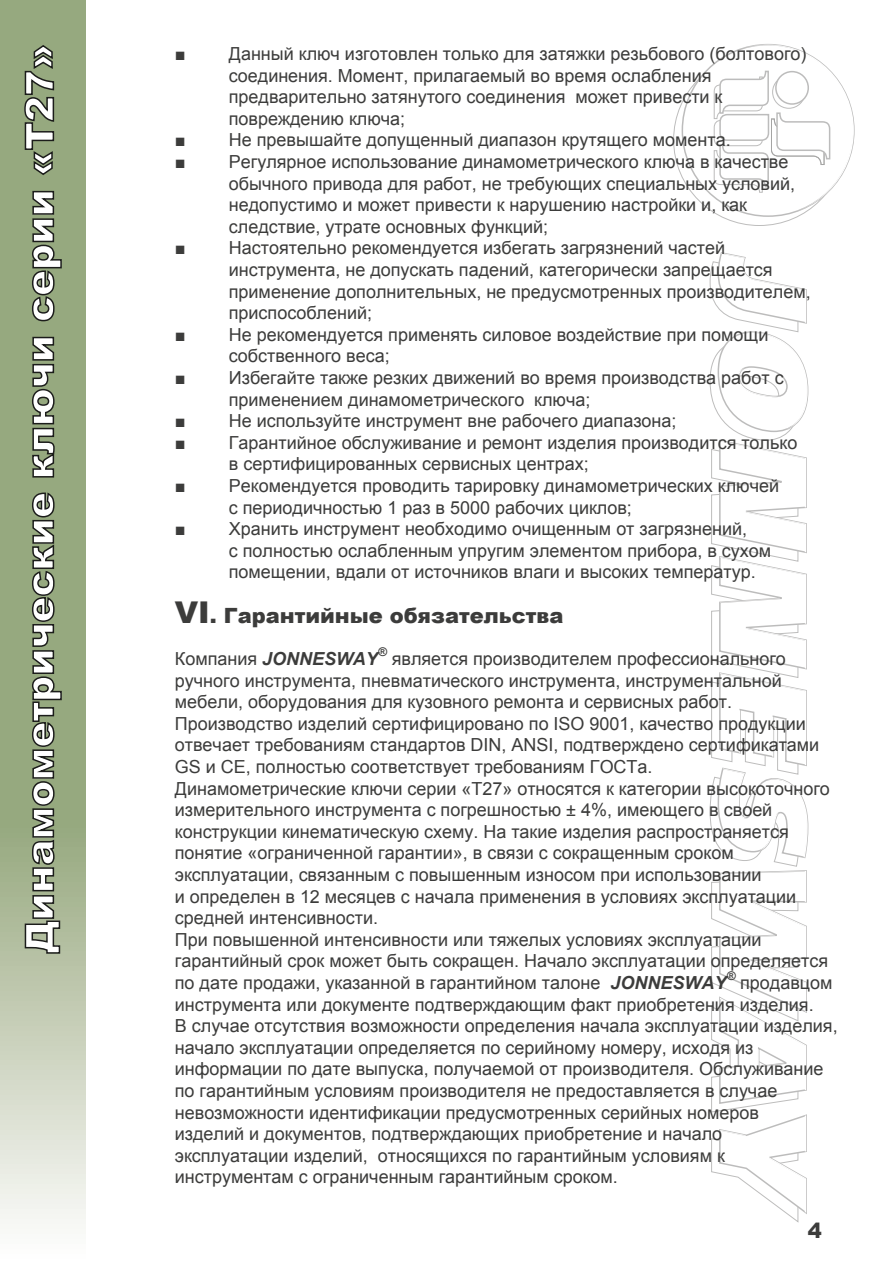
<style>
.page{position:relative;width:893px;height:1263px;background:#fff}
.page>*{position:absolute;margin:0;border:0;box-sizing:border-box;transform-origin:0 0}
.t1{font:900 39px "Arial";color:#fff}
.t2{font:900 21px "Arial";color:#3c3c3b}
.t3{font:18px/21.6px "Arial";color:#3c3c3b}
.t4{font:italic 700 18px "Arial";color:#3c3c3b}
.t5{font:italic 700 12px "Arial";color:#3c3c3b}
.s1{font-size:30px}
.s2{font-weight:400;font-style:normal}
.s3{font-weight:700;font-style:italic}
</style>
<div class="page">
<svg style="left:681px;top:44px;width:174px;height:1171px"></svg>
<svg style="left:720px;top:253px;width:88px;height:960px"></svg>
<svg style="left:713px;top:45px;width:141px;height:167px"></svg>
<svg style="left:0;top:0;width:85px;height:1224px;background:#abb998"></svg>
<svg style="left:24px;top:491px;width:39px;height:463px;background:#849371"></svg>
<svg style="left:31px;top:336px;width:24px;height:142px;background:#758364"></svg>
<svg style="left:31px;top:190px;width:32px;height:132px;background:#7c8b69"></svg>
<svg style="left:23px;top:44px;width:32px;height:132px;background:#7d8c6a"></svg>
<h1 class="t1" style="left:11px;top:953px;width:911px;rotate:-90deg">Динамометрические ключи серии «Т27»</h1>
<p class="t3" style="left:229px;top:43px;width:579px;text-indent:-54px">■ Данный ключ изготовлен только для затяжки резьбового (болтового) соединения. Момент, прилагаемый во время ослабления предварительно затянутого соединения может привести к повреждению ключа;</p>
<p class="t3" style="left:175px;top:129px;width:557px">■ Не превышайте допущенный диапазон крутящего момента.</p>
<p class="t3" style="left:229px;top:151px;width:568px;text-indent:-54px">■ Регулярное использование динамометрического ключа в качестве обычного привода для работ, не требующих специальных условий, недопустимо и может привести к нарушению настройки и, как следствие, утрате основных функций;</p>
<p class="t3" style="left:229px;top:237px;width:583px;text-indent:-54px">■ Настоятельно рекомендуется избегать загрязнений частей инструмента, не допускать падений, категорически запрещается применение дополнительных, не предусмотренных производителем, приспособлений;</p>
<p class="t3" style="left:229px;top:324px;width:541px;text-indent:-54px">■ Не рекомендуется применять силовое воздействие при помощи собственного веса;</p>
<p class="t3" style="left:229px;top:367px;width:556px;text-indent:-54px">■ Избегайте также резких движений во время производства работ с применением динамометрического ключа;</p>
<p class="t3" style="left:175px;top:410px;width:503px">■ Не используйте инструмент вне рабочего диапазона;</p>
<p class="t3" style="left:229px;top:432px;width:570px;text-indent:-54px">■ Гарантийное обслуживание и ремонт изделия производится только в сертифицированных сервисных центрах;</p>
<p class="t3" style="left:229px;top:475px;width:552px;text-indent:-54px">■ Рекомендуется проводить тарировку динамометрических ключей с периодичностью 1 раз в 5000 рабочих циклов;</p>
<p class="t3" style="left:229px;top:518px;width:544px;text-indent:-54px">■ Хранить инструмент необходимо очищенным от загрязнений,<br>с полностью ослабленным упругим элементом прибора, в сухом помещении, вдали от источников влаги и высоких температур.</p>
<p class="t2" style="left:175px;top:600px;width:390px"><span class="s1">VI</span>. Гарантийные обязательства</p>
<p class="t4" style="left:175px;top:647px;width:205px"><span class="s2">Компания</span> JONNESWAY</p>
<p class="t5" style="left:378px;top:644px;width:10px">®</p>
<p class="t3" style="left:175px;top:648px;width:657px;text-indent:217px">является производителем профессионального ручного инструмента, пневматического инструмента, инструментальной мебели, оборудования для кузовного ремонта и сервисных работ.<br>Производство изделий сертифицировано по ISO 9001, качество продукции отвечает требованиям стандартов DIN, ANSI, подтверждено сертификатами GS и CE, полностью соответствует требованиям ГОСТа.<br>Динамометрические ключи серии «T27» относятся к категории высокоточного измерительного инструмента с погрешностью ± 4%, имеющего в своей конструкции кинематическую схему. На такие изделия распространяется понятие «ограниченной гарантии», в связи с сокращенным сроком эксплуатации, связанным с повышенным износом при использовании<br>и определен в 12 месяцев с начала применения в условиях эксплуатации средней интенсивности.<br>При повышенной интенсивности или тяжелых условиях эксплуатации гарантийный срок может быть сокращен. Начало эксплуатации определяется по дате продажи, указанной в гарантийном талоне <span class="s3">JONNESWAY</span></p>
<p class="t5" style="left:726px;top:968px;width:10px">®</p>
<p class="t3" style="left:175px;top:972px;width:664px;text-indent:565px">продавцом инструмента или документе подтверждающим факт приобретения изделия.<br>В случае отсутствия возможности определения начала эксплуатации изделия, начало эксплуатации определяется по серийному номеру, исходя из информации по дате выпуска, получаемой от производителя. Обслуживание по гарантийным условиям производителя не предоставляется в случае невозможности идентификации предусмотренных серийных номеров<br>изделий и документов, подтверждающих приобретение и начало эксплуатации изделий, относящихся по гарантийным условиям к инструментам с ограниченным гарантийным сроком.</p>
<p class="t2" style="left:808px;top:1215px;width:16px">4</p>
</div>
